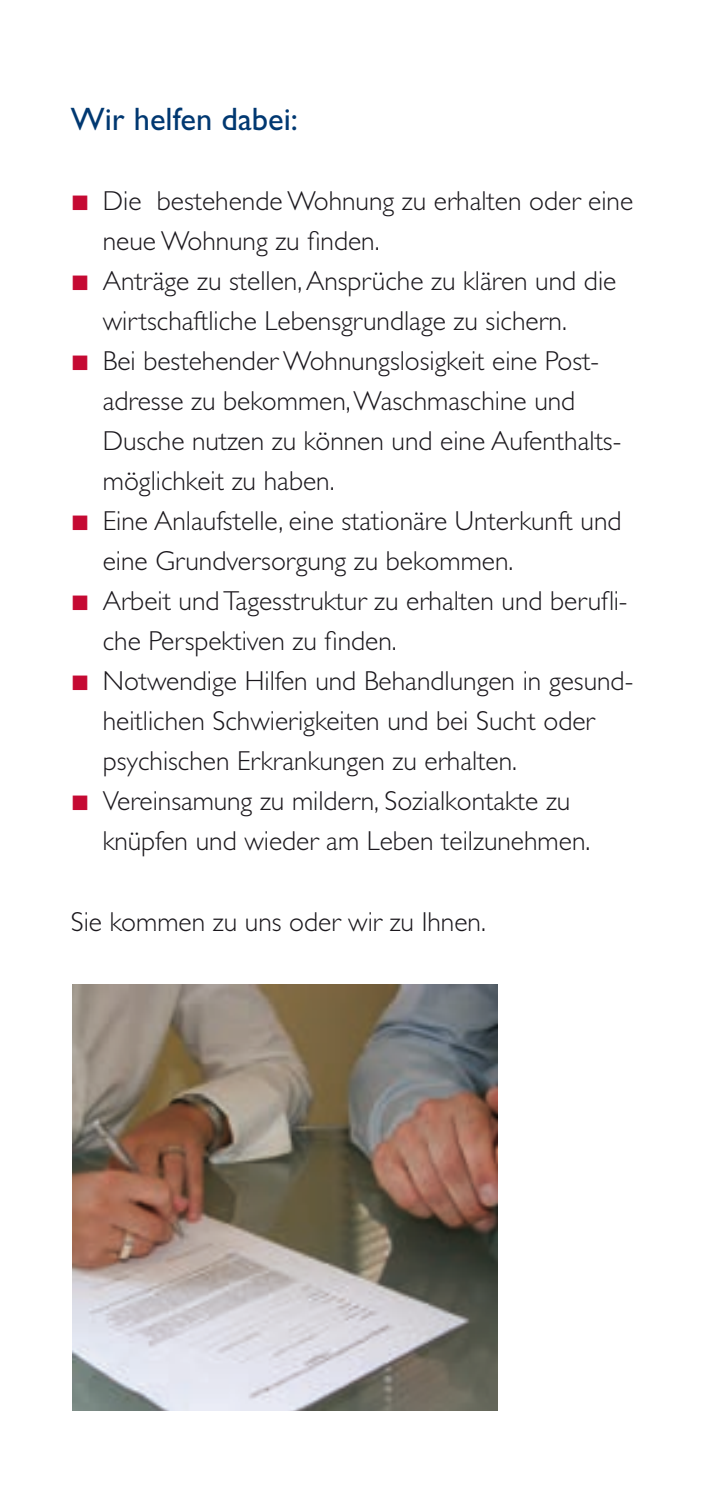
<style>
.page{position:relative;width:709px;height:1489px;background:#fff}
.page>*{position:absolute;margin:0;border:0;box-sizing:border-box;transform-origin:0 0}
.H3_Fließtext_Headlin{font:32.5px "Gill Sans Std";color:#003871}
.P_Fließtext_Aufzählu{font:300 27.5px/40px "Gill Sans Std";color:#1a171c}
.P_Fließtext{font:300 27.5px "Gill Sans Std";color:#1a171c}
.s1{color:#c50a33}
</style>
<div class="page">
<img style="left:72px;top:984px;width:425px;height:425px">
<p class="H3_Fließtext_Headlin" style="left:71px;top:100px;width:228px">Wir helfen dabei:</p>
<p class="P_Fließtext_Aufzählu" style="left:103px;top:181px;width:532px;text-indent:-32px"><span class="s1">■</span> Die bestehende Wohnung zu erhalten oder eine neue Wohnung zu finden.</p>
<p class="P_Fließtext_Aufzählu" style="left:103px;top:261px;width:515px;text-indent:-32px"><span class="s1">■</span> Anträge zu stellen, Ansprüche zu klären und die wirtschaftliche Lebensgrundlage zu sichern.</p>
<p class="P_Fließtext_Aufzählu" style="left:103px;top:341px;width:520px;text-indent:-32px"><span class="s1">■</span> Bei bestehender Wohnungslosigkeit eine Post&shy;adresse zu bekommen, Waschmaschine und Dusche nutzen zu können und eine Aufenthalts&shy;möglichkeit zu haben.</p>
<p class="P_Fließtext_Aufzählu" style="left:103px;top:501px;width:520px;text-indent:-32px"><span class="s1">■</span> Eine Anlaufstelle, eine stationäre Unterkunft und eine Grundversorgung zu bekommen.</p>
<p class="P_Fließtext_Aufzählu" style="left:103px;top:581px;width:526px;text-indent:-32px"><span class="s1">■</span> Arbeit und Tagesstruktur zu erhalten und berufli&shy;che Perspektiven zu finden.</p>
<p class="P_Fließtext_Aufzählu" style="left:103px;top:661px;width:532px;text-indent:-32px"><span class="s1">■</span> Notwendige Hilfen und Behandlungen in gesund&shy;heitlichen Schwierigkeiten und bei Sucht oder psychischen Erkrankungen zu erhalten.</p>
<p class="P_Fließtext_Aufzählu" style="left:103px;top:781px;width:489px;text-indent:-32px"><span class="s1">■</span> Vereinsamung zu mildern, Sozialkontakte zu knüpfen und wieder am Leben teilzunehmen.</p>
<p class="P_Fließtext" style="left:71px;top:905px;width:416px">Sie kommen zu uns oder wir zu Ihnen.</p>
</div>
